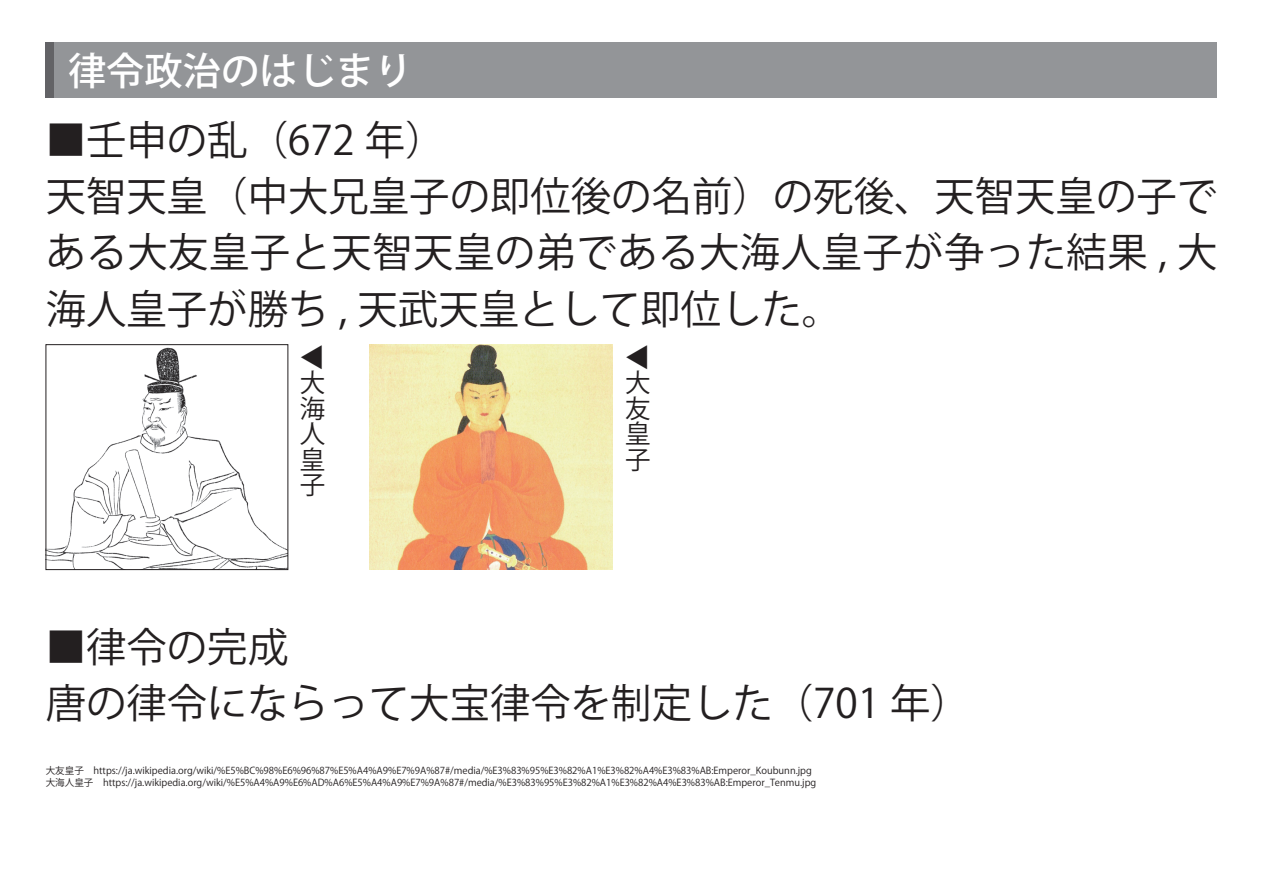
<style>
.page{position:relative;width:1263px;height:893px;background:#fff}
.page>*{position:absolute;margin:0;border:0;box-sizing:border-box;transform-origin:0 0}
.t1{font:40.35px/56.4px "Koz Go Pr 6 N";color:#231f20}
.t2{font:500 38.25px "Koz Go Pr 6 N";color:#fff}
.t3{font:25.5px/25.5px "Koz Go Pr 6 N";color:#231f20;text-align:justify}
.t4{font:9.6px/11.7px "Koz Go Pr 6 N";color:#231f20}
</style>
<div class="page">
<div style="left:46px;top:43px;width:1171px;height:55px;background:#939598"></div>
<div style="left:46px;top:43px;width:8px;height:55px;background:#636366"></div>
<img style="left:48px;top:347px;width:238px;height:221px">
<div style="left:46px;top:344px;width:242px;height:226px;border:1px solid #231f20"></div>
<img style="left:370px;top:344px;width:242px;height:226px">
<h2 class="t2" style="left:68px;top:49px;width:346px">律令政治のはじまり</h2>
<h1 class="t1" style="left:46px;top:112px;width:1173px">■壬申の乱（672 年）<br>天智天皇（中大兄皇子の即位後の名前）の死後、天智天皇の子である大友皇子と天智天皇の弟である大海人皇子が争った結果 , 大海人皇子が勝ち , 天武天皇として即位した。</h1>
<h3 class="t3" style="left:301px;top:370px;width:26px;rotate:-90deg">▲</h3>
<h3 class="t3" style="left:300px;top:371px;width:26px">大海人皇子</h3>
<h3 class="t3" style="left:626px;top:370px;width:26px;rotate:-90deg">▲</h3>
<h3 class="t3" style="left:625px;top:371px;width:26px">大友皇子</h3>
<h1 class="t1" style="left:46px;top:620px;width:927px">■律令の完成<br>唐の律令にならって大宝律令を制定した（701 年）</h1>
<p class="t4" style="left:46px;top:765px;width:772px">大友皇子　https://ja.wikipedia.org/wiki/%E5%BC%98%E6%96%87%E5%A4%A9%E7%9A%87#/media/%E3%83%95%E3%82%A1%E3%82%A4%E3%83%AB:Emperor_Koubunn.jpg大海人皇子　https://ja.wikipedia.org/wiki/%E5%A4%A9%E6%AD%A6%E5%A4%A9%E7%9A%87#/media/%E3%83%95%E3%82%A1%E3%82%A4%E3%83%AB:Emperor_Tenmu.jpg</p>
</div>
